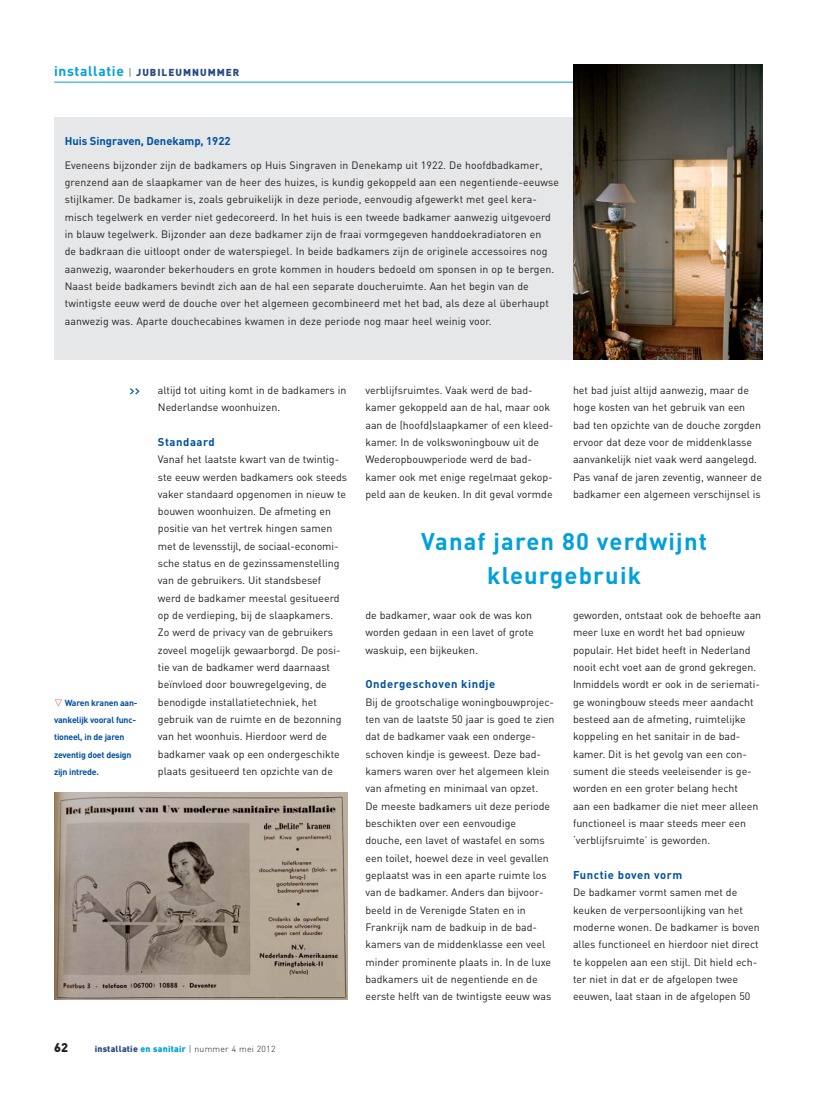
<style>
.page{position:relative;width:818px;height:1103px;background:#fff}
.page>*{position:absolute;margin:0;border:0;box-sizing:border-box;transform-origin:0 0}
.t1{font:700 23.75px/34.6px "DIN";letter-spacing:.05em;color:#00a0dc;text-align:center}
.t2{font:900 12.5px "DIN";color:#231f20}
.t3{font:700 11.25px "DIN";letter-spacing:.05em;color:#00529f}
.t4{font:700 11.25px "DIN";letter-spacing:-.005em;color:#00529f}
.t5{font:10.62px/17.2px "DIN";color:#231f20}
.t6{font:700 10.62px "The Mix";color:#0058a1}
.t7{font:900 10px "DIN";letter-spacing:.1em;color:#294b83}
.t8{font:700 8.75px/17.4px "DIN";letter-spacing:-.025em;color:#00529f}
.t9{font:300 8.75px "DIN";letter-spacing:.025em;color:#231f20}
.s1{font-weight:700;font-size:13.75px;color:#00a0dc}
.s2{font-weight:300;color:#231f20}
.s3{font-family:"European Pi Four";font-weight:400;color:#d82c20}
.s4{font-weight:900;color:#294b83}
.s5{font-weight:900;color:#00a0dc}
</style>
<div class="page">
<hr style="left:54px;top:82px;width:707px;height:1px;background:#00a0dc">
<div style="left:54px;top:117px;width:709px;height:242px;background:#e6e7e8"></div>
<img style="left:54px;top:792px;width:294px;height:207px">
<img style="left:573px;top:65px;width:190px;height:294px">
<p class="t7" style="left:54px;top:69px;width:187px"><span class="s1">installatie</span> <span class="s2">|</span> JUBILEUMNUMMER</p>
<p class="t4" style="left:65px;top:137px;width:167px">Huis Singraven, Denekamp, 1922</p>
<p class="t5" style="left:65px;top:157px;width:496px">Eveneens bijzonder zijn de badkamers op Huis Singraven in Denekamp uit 1922. De hoofdbadkamer, grenzend aan de slaapkamer van de heer des huizes, is kundig gekoppeld aan een negentiende-eeuwse stijlkamer. De badkamer is, zoals gebruikelijk in deze periode, eenvoudig afgewerkt met geel kera&shy;misch tegelwerk en verder niet gedecoreerd. In het huis is een tweede badkamer aanwezig uitgevoerd in blauw tegelwerk. Bijzonder aan deze badkamer zijn de fraai vormgegeven handdoekradiatoren en<br>de badkraan die uitloopt onder de waterspiegel. In beide badkamers zijn de originele accessoires nog aanwezig, waaronder bekerhouders en grote kommen in houders bedoeld om sponsen in op te bergen.<br>Naast beide badkamers bevindt zich aan de hal een separate doucheruimte. Aan het begin van de twintigste eeuw werd de douche over het algemeen gecombineerd met het bad, als deze al überhaupt aanwezig was. Aparte douchecabines kwamen in deze periode nog maar heel weinig voor.</p>
<p class="t6" style="left:130px;top:386px;width:12px">&gt;&gt;</p>
<p class="t8" style="left:54px;top:694px;width:85px"><span class="s3">-</span> Waren kranen aan&shy;vankelijk vooral func&shy;tioneel, in de jaren zeventig doet design zijn intrede.</p>
<p class="t5" style="left:158px;top:383px;width:190px">altijd tot uiting komt in de badkamers in<br>Nederlandse woonhuizen.</p>
<p class="t3" style="left:158px;top:438px;width:58px">Standaard</p>
<p class="t5" style="left:158px;top:452px;width:191px">Vanaf het laatste kwart van de twintig&shy;ste eeuw werden badkamers ook steeds vaker standaard opgenomen in nieuw te bouwen woonhuizen. De afmeting en positie van het vertrek hingen samen met de levensstijl, de sociaal-economi&shy;sche status en de gezinssamenstelling van de gebruikers. Uit standsbesef<br>werd de badkamer meestal gesitueerd op de verdieping, bij de slaapkamers.<br>Zo werd de privacy van de gebruikers zoveel mogelijk gewaarborgd. De posi&shy;tie van de badkamer werd daarnaast beïnvloed door bouwregelgeving, de benodigde installatietechniek, het gebruik van de ruimte en de bezonning van het woonhuis. Hierdoor werd de badkamer vaak op een ondergeschikte plaats gesitueerd ten opzichte van de</p>
<p class="t2" style="left:54px;top:1043px;width:15px">62</p>
<p class="t9" style="left:95px;top:1045px;width:182px"><span class="s4">installatie</span> <span class="s5">en sanitair</span> | nummer 4 mei 2012</p>
<p class="t5" style="left:365px;top:383px;width:189px">verblijfsruimtes. Vaak werd de bad - kamer gekoppeld aan de hal, maar ook aan de (hoofd)slaapkamer of een kleed&shy;kamer. In de volkswoningbouw uit de Wederopbouwperiode werd de bad - kamer ook met enige regelmaat gekop&shy;peld aan de keuken. In dit geval vormde</p>
<p class="t5" style="left:573px;top:383px;width:190px">het bad juist altijd aanwezig, maar de hoge kosten van het gebruik van een bad ten opzichte van de douche zorgden ervoor dat deze voor de middenklasse aanvankelijk niet vaak werd aangelegd.<br>Pas vanaf de jaren zeventig, wanneer de badkamer een algemeen verschijnsel is</p>
<h1 class="t1" style="left:421px;top:526px;width:288px">Vanaf jaren 80 verdwijnt kleurgebruik</h1>
<p class="t5" style="left:365px;top:608px;width:170px">de badkamer, waar ook de was kon worden gedaan in een lavet of grote waskuip, een bijkeuken.</p>
<p class="t3" style="left:365px;top:680px;width:131px">Ondergeschoven kindje</p>
<p class="t5" style="left:365px;top:694px;width:191px">Bij de grootschalige woningbouwprojec&shy;ten van de laatste 50 jaar is goed te zien dat de badkamer vaak een onderge&shy;schoven kindje is geweest. Deze bad - kamers waren over het algemeen klein van afmeting en minimaal van opzet.<br>De meeste badkamers uit deze periode beschikten over een eenvoudige douche, een lavet of wastafel en soms een toilet, hoewel deze in veel gevallen geplaatst was in een aparte ruimte los van de badkamer. Anders dan bijvoor&shy;beeld in de Verenigde Staten en in Frankrijk nam de badkuip in de bad - kamers van de middenklasse een veel minder prominente plaats in. In de luxe badkamers uit de negentiende en de eerste helft van de twintigste eeuw was</p>
<p class="t5" style="left:573px;top:608px;width:190px">geworden, ontstaat ook de behoefte aan meer luxe en wordt het bad opnieuw populair. Het bidet heeft in Nederland nooit echt voet aan de grond gekregen.<br>Inmiddels wordt er ook in de seriemati&shy;ge woningbouw steeds meer aandacht besteed aan de afmeting, ruimtelijke koppeling en het sanitair in de bad&shy;kamer. Dit is het gevolg van een con&shy;sument die steeds veeleisender is ge&shy;worden en een groter belang hecht<br>aan een badkamer die niet meer alleen functioneel is maar steeds meer een ‘verblijfsruimte’ is geworden.</p>
<p class="t3" style="left:573px;top:870px;width:111px">Functie boven vorm</p>
<p class="t5" style="left:573px;top:885px;width:188px">De badkamer vormt samen met de keuken de verpersoonlijking van het moderne wonen. De badkamer is boven alles functioneel en hierdoor niet direct te koppelen aan een stijl. Dit hield ech&shy;ter niet in dat er de afgelopen twee eeuwen, laat staan in de afgelopen 50</p>
</div>
